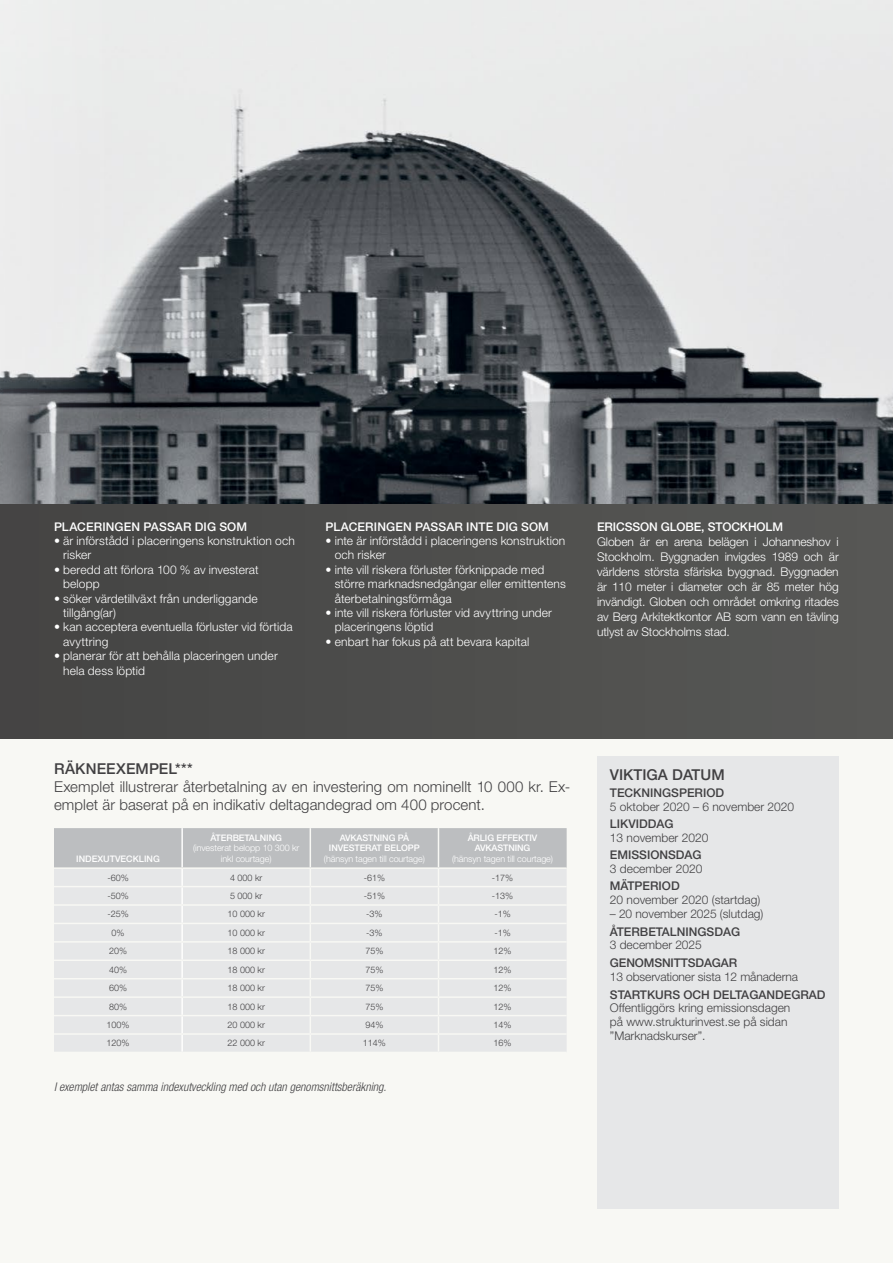
<style>
.page{position:relative;width:893px;height:1263px;background:#fff}
.page>*{position:absolute;margin:0;border:0;box-sizing:border-box;transform-origin:0 0}
.t1{font:300 15px/18px "Helvetica Neue LT Std";letter-spacing:.005em;color:#414042}
.t2{font:500 15px "Helvetica Neue LT Std";color:#414042}
.t3{font:300 12px/14.4px "Helvetica Neue LT Std";letter-spacing:.01em;color:#fff}
.t4{font:300 12px/13.8px "Helvetica Neue LT Std";color:#414042}
.t5{font:500 12px "Helvetica Neue LT Std";color:#414042}
.t6{font:italic 300 condensed 12px "Helvetica Neue LT Std";color:#414042}
.t7{font:500 12px "Helvetica Neue LT Std";letter-spacing:.01em;color:#fff}
.t8{font:500 12px "Helvetica Neue LT Std";letter-spacing:-.01em;color:#fff}
.t9{font:300 9px "Helvetica Neue LT Std";color:#414042}
.t10{font:300 9px/10.8px "Helvetica Neue LT Std";letter-spacing:-.01em;color:#fff;text-align:center}
.t11{font:500 9px/10.8px "Helvetica Neue LT Std";letter-spacing:-.01em;color:#fff;text-align:center}
</style>
<div class="page">
<img style="left:0;top:0;width:893px;height:504px">
<div style="left:0;top:730px;width:893px;height:533px;background:#f8f8f4"></div>
<div style="left:0;top:504px;width:893px;height:234px;background:#4e4e4c"></div>
<svg style="left:54px;top:828px;width:513px;height:224px;background:#e0e1e1"></svg>
<div style="left:597px;top:756px;width:242px;height:453px;background:#e6e7e8"></div>
<p class="t7" style="left:54px;top:519px;width:195px">PLACERINGEN PASSAR DIG SOM</p>
<p class="t3" style="left:63px;top:533px;width:233px;text-indent:-9px">• är införstådd i placeringens konstruktion och risker</p>
<p class="t3" style="left:63px;top:562px;width:197px;text-indent:-9px">• beredd att förlora 100 % av investerat belopp</p>
<p class="t3" style="left:63px;top:591px;width:196px;text-indent:-9px">• söker värdetillväxt från underliggande tillgång(ar)</p>
<p class="t3" style="left:63px;top:620px;width:231px;text-indent:-9px">• kan acceptera eventuella förluster vid förtida avyttring</p>
<p class="t3" style="left:63px;top:648px;width:216px;text-indent:-9px">• planerar för att behålla placeringen under hela dess löptid</p>
<p class="t7" style="left:326px;top:519px;width:225px">PLACERINGEN PASSAR INTE DIG SOM</p>
<p class="t3" style="left:335px;top:533px;width:232px;text-indent:-9px">• inte är införstådd i placeringens konstruktion och risker</p>
<p class="t3" style="left:335px;top:562px;width:233px;text-indent:-9px">• inte vill riskera förluster förknippade med större marknadsnedgångar eller emittentens återbetalningsförmåga</p>
<p class="t3" style="left:335px;top:605px;width:219px;text-indent:-9px">• inte vill riskera förluster vid avyttring under placeringens löptid</p>
<p class="t3" style="left:326px;top:634px;width:205px">• enbart har fokus på att bevara kapital</p>
<p class="t8" style="left:597px;top:519px;width:187px">ERICSSON GLOBE, STOCKHOLM</p>
<p class="t3" style="left:597px;top:534px;width:243px;line-height:15px;text-align:justify">Globen är en arena belägen i Johanneshov i Stockholm. Byggnaden invigdes 1989 och är världens största sfäriska byggnad. Byggnaden är 110 meter i diameter och är 85 meter hög invändigt. Globen och området omkring ritades av Berg Arkitektkontor AB som vann en tävling utlyst av Stockholms stad.</p>
<p class="t2" style="left:54px;top:760px;width:140px">RÄKNEEXEMPEL***</p>
<p class="t1" style="left:54px;top:777px;width:518px">Exemplet illustrerar återbetalning av en investering om nominellt 10 000 kr. Ex&shy;emplet är baserat på en indikativ deltagandegrad om 400 procent.</p>
<p class="t11" style="left:76px;top:853px;width:85px">INDEXUTVECKLING</p>
<p class="t11" style="left:210px;top:832px;width:73px">ÅTERBETALNING</p>
<p class="t10" style="left:193px;top:842px;width:108px">(investerat belopp 10 300 kr inkl courtage)</p>
<p class="t11" style="left:329px;top:832px;width:92px">AVKASTNING PÅ<br>INVESTERAT BELOPP</p>
<p class="t10" style="left:324px;top:853px;width:102px">(hänsyn tagen till courtage)</p>
<p class="t11" style="left:468px;top:832px;width:71px">ÅRLIG EFFEKTIV<br>AVKASTNING</p>
<p class="t10" style="left:452px;top:853px;width:102px">(hänsyn tagen till courtage)</p>
<p class="t9" style="left:107px;top:872px;width:23px">-60%</p>
<p class="t9" style="left:230px;top:872px;width:34px">4 000 kr</p>
<p class="t9" style="left:364px;top:872px;width:23px">-61%</p>
<p class="t9" style="left:492px;top:872px;width:23px">-17%</p>
<p class="t9" style="left:107px;top:890px;width:23px">-50%</p>
<p class="t9" style="left:230px;top:890px;width:34px">5 000 kr</p>
<p class="t9" style="left:364px;top:890px;width:23px">-51%</p>
<p class="t9" style="left:492px;top:890px;width:23px">-13%</p>
<p class="t9" style="left:107px;top:909px;width:23px">-25%</p>
<p class="t9" style="left:228px;top:909px;width:39px">10 000 kr</p>
<p class="t9" style="left:366px;top:909px;width:18px">-3%</p>
<p class="t9" style="left:494px;top:909px;width:18px">-1%</p>
<p class="t9" style="left:112px;top:927px;width:15px">0%</p>
<p class="t9" style="left:228px;top:927px;width:39px">10 000 kr</p>
<p class="t9" style="left:366px;top:927px;width:18px">-3%</p>
<p class="t9" style="left:494px;top:927px;width:18px">-1%</p>
<p class="t9" style="left:109px;top:945px;width:20px">20%</p>
<p class="t9" style="left:228px;top:945px;width:39px">18 000 kr</p>
<p class="t9" style="left:365px;top:945px;width:20px">75%</p>
<p class="t9" style="left:494px;top:945px;width:20px">12%</p>
<p class="t9" style="left:109px;top:964px;width:20px">40%</p>
<p class="t9" style="left:228px;top:964px;width:39px">18 000 kr</p>
<p class="t9" style="left:365px;top:964px;width:20px">75%</p>
<p class="t9" style="left:494px;top:964px;width:20px">12%</p>
<p class="t9" style="left:109px;top:982px;width:20px">60%</p>
<p class="t9" style="left:228px;top:982px;width:39px">18 000 kr</p>
<p class="t9" style="left:365px;top:982px;width:20px">75%</p>
<p class="t9" style="left:494px;top:982px;width:20px">12%</p>
<p class="t9" style="left:109px;top:1001px;width:20px">80%</p>
<p class="t9" style="left:228px;top:1001px;width:39px">18 000 kr</p>
<p class="t9" style="left:365px;top:1001px;width:20px">75%</p>
<p class="t9" style="left:494px;top:1001px;width:20px">12%</p>
<p class="t9" style="left:107px;top:1019px;width:25px">100%</p>
<p class="t9" style="left:228px;top:1019px;width:39px">20 000 kr</p>
<p class="t9" style="left:365px;top:1019px;width:20px">94%</p>
<p class="t9" style="left:494px;top:1019px;width:20px">14%</p>
<p class="t9" style="left:107px;top:1038px;width:25px">120%</p>
<p class="t9" style="left:228px;top:1038px;width:39px">22 000 kr</p>
<p class="t9" style="left:363px;top:1038px;width:25px">114%</p>
<p class="t9" style="left:494px;top:1038px;width:20px">16%</p>
<p class="t6" style="left:54px;top:1079px;width:334px">I exemplet antas samma indexutveckling med och utan genomsnittsberäkning.</p>
<p class="t2" style="left:610px;top:765px;width:116px">VIKTIGA DATUM</p>
<p class="t5" style="left:610px;top:785px;width:116px">TECKNINGSPERIOD</p>
<p class="t4" style="left:610px;top:799px;width:186px">5 oktober 2020 – 6 november 2020</p>
<p class="t5" style="left:610px;top:817px;width:65px">LIKVIDDAG</p>
<p class="t4" style="left:610px;top:830px;width:100px">13 november 2020</p>
<p class="t5" style="left:610px;top:847px;width:93px">EMISSIONSDAG</p>
<p class="t4" style="left:610px;top:861px;width:94px">3 december 2020</p>
<p class="t5" style="left:610px;top:878px;width:71px">MÄTPERIOD</p>
<p class="t4" style="left:610px;top:892px;width:152px">20 november 2020 (startdag)</p>
<p class="t4" style="left:610px;top:907px;width:155px">– 20 november 2025 (slutdag)</p>
<p class="t5" style="left:610px;top:924px;width:132px">ÅTERBETALNINGSDAG</p>
<p class="t4" style="left:610px;top:938px;width:93px">3 december 2025</p>
<p class="t5" style="left:610px;top:955px;width:129px">GENOMSNITTSDAGAR</p>
<p class="t4" style="left:610px;top:970px;width:190px">13 observationer sista 12 månaderna</p>
<p class="t5" style="left:610px;top:987px;width:217px">STARTKURS OCH DELTAGANDEGRAD</p>
<p class="t4" style="left:610px;top:1001px;width:182px">Offentliggörs kring emissionsdagen på www.strukturinvest.se på sidan ”Marknadskurser”.</p>
</div>
